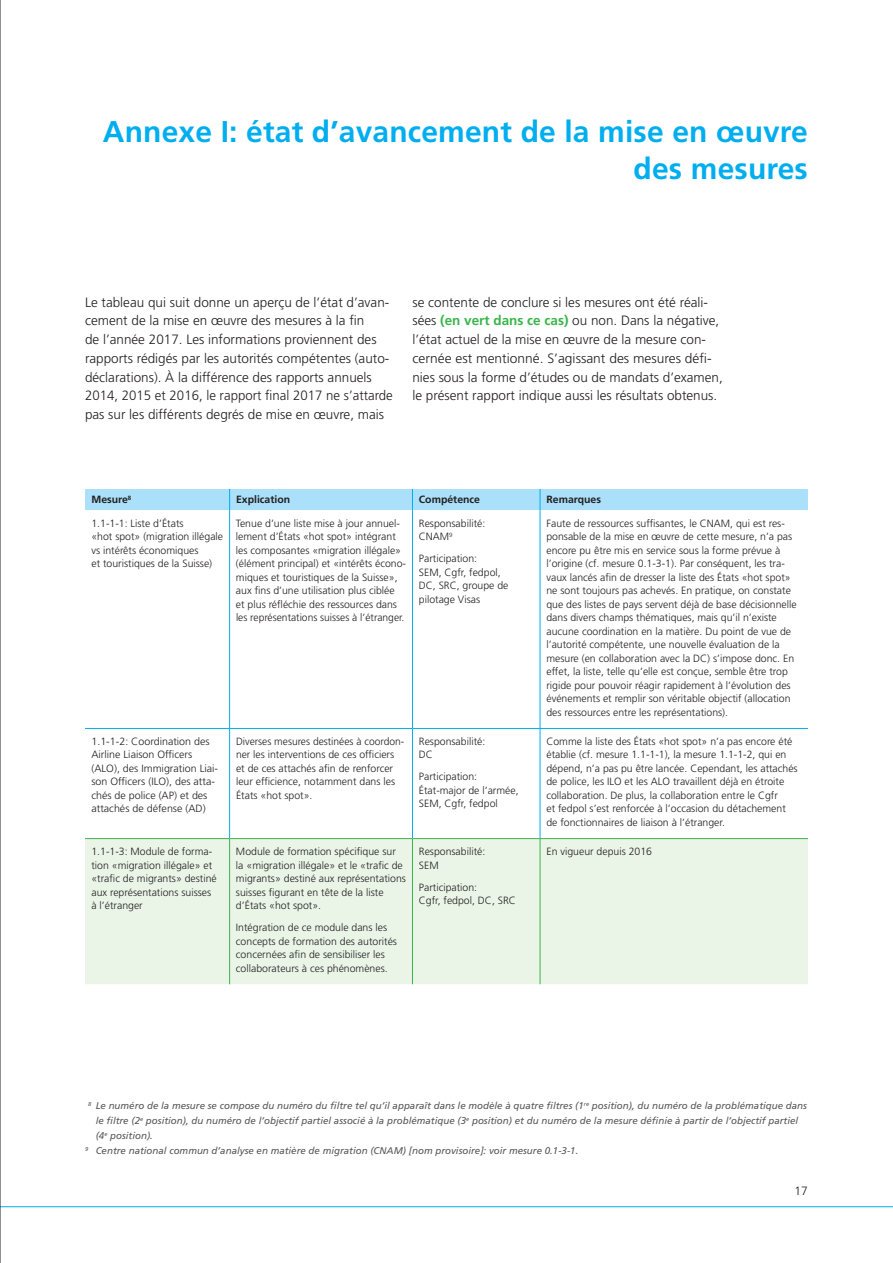
<style>
.page{position:relative;width:893px;height:1263px;background:#fff}
.page>*{position:absolute;margin:0;border:0;box-sizing:border-box;transform-origin:0 0}
.t1{font:700 30px/37.5px "Frutiger LT Std";letter-spacing:.005em;color:#00aeef;text-align:right}
.t2{font:300 13.5px/18.8px "Frutiger LT Std";color:#231f20}
.t3{font:300 12px "Frutiger LT Std";color:#231f20}
.t4{font:300 10.5px/13.5px "Frutiger LT Std";color:#231f20}
.t5{font:700 10.5px "Frutiger LT Std";color:#231f20}
.t6{font:italic 9.75px "Frutiger LT Std";color:#57585a}
.s1{font-weight:700;color:#3ab54a}
</style>
<div class="page">
<hr style="left:0;top:1206px;width:893px;height:1px;background:#00aeef">
<div style="left:85px;top:839px;width:723px;height:145px;background:#eaf5e8"></div>
<div style="left:85px;top:489px;width:723px;height:21px;background:#aae0f9"></div>
<hr style="left:229px;top:510px;width:1px;height:218px;background:#00aeef">
<hr style="left:412px;top:510px;width:1px;height:218px;background:#00aeef">
<hr style="left:540px;top:510px;width:1px;height:218px;background:#00aeef">
<hr style="left:229px;top:729px;width:1px;height:109px;background:#00aeef">
<hr style="left:412px;top:729px;width:1px;height:109px;background:#00aeef">
<hr style="left:540px;top:729px;width:1px;height:109px;background:#00aeef">
<hr style="left:540px;top:838px;width:268px;height:1px;background:#3ab54a">
<hr style="left:85px;top:838px;width:145px;height:1px;background:#3ab54a">
<hr style="left:412px;top:838px;width:128px;height:1px;background:#3ab54a">
<hr style="left:540px;top:839px;width:1px;height:145px;background:#3ab54a">
<hr style="left:230px;top:838px;width:182px;height:1px;background:#3ab54a">
<hr style="left:229px;top:839px;width:1px;height:145px;background:#3ab54a">
<hr style="left:412px;top:839px;width:1px;height:145px;background:#3ab54a">
<hr style="left:85px;top:728px;width:145px;height:1px;background:#00aeef">
<hr style="left:230px;top:728px;width:182px;height:1px;background:#00aeef">
<hr style="left:412px;top:728px;width:128px;height:1px;background:#00aeef">
<hr style="left:540px;top:728px;width:268px;height:1px;background:#00aeef">
<hr style="left:0;top:0;width:1px;height:1263px;background:#231f20">
<h1 class="t1" style="left:103px;top:113px;width:706px">Annexe I: état d’avancement de la mise en œuvre des mesures</h1>
<p class="t2" style="left:85px;top:293px;width:309px">Le tableau qui suit donne un aperçu de l’état d’avan&shy;cement de la mise en œuvre des mesures à la fin<br>de l’année 2017. Les informations proviennent des rapports rédigés par les autorités compétentes (auto&shy;déclarations). À la différence des rapports annuels 2014, 2015 et 2016, le rapport final 2017 ne s’attarde pas sur les différents degrés de mise en œuvre, mais</p>
<p class="t2" style="left:412px;top:293px;width:312px">se contente de conclure si les mesures ont été réali&shy;sées <span class="s1">(en vert dans ce cas)</span> ou non. Dans la négative, l’état actuel de la mise en œuvre de la mesure con&shy;cernée est mentionné. S’agissant des mesures défi&shy;nies sous la forme d’études ou de mandats d’examen, le présent rapport indique aussi les résultats obtenus.</p>
<p class="t5" style="left:91px;top:493px;width:41px">Mesure<sup>8</sup></p>
<p class="t5" style="left:236px;top:493px;width:56px">Explication</p>
<p class="t5" style="left:419px;top:493px;width:63px">Compétence</p>
<p class="t5" style="left:546px;top:493px;width:56px">Remarques</p>
<p class="t4" style="left:91px;top:516px;width:133px">1.1-1-1: Liste d’États<br>«hot spot» (migration illégale vs intérêts économiques<br>et touristiques de la Suisse)</p>
<p class="t4" style="left:236px;top:516px;width:172px">Tenue d’une liste mise à jour annuel&shy;lement d’États «hot spot» intégrant les composantes «migration illégale» (élément principal) et «intérêts écono&shy;miques et touristiques de la Suisse», aux fins d’une utilisation plus ciblée et plus réfléchie des ressources dans les représentations suisses à l’étranger.</p>
<p class="t4" style="left:419px;top:516px;width:68px">Responsabilité:<br>CNAM<sup>9</sup></p>
<p class="t4" style="left:546px;top:516px;width:252px">Faute de ressources suffisantes, le CNAM, qui est res&shy;ponsable de la mise en œuvre de cette mesure, n’a pas encore pu être mis en service sous la forme prévue à l’origine (cf. mesure 0.1-3-1). Par conséquent, les tra&shy;vaux lancés afin de dresser la liste des États «hot spot» ne sont toujours pas achevés. En pratique, on constate que des listes de pays servent déjà de base décisionnelle dans divers champs thématiques, mais qu’il n’existe aucune coordination en la matière. Du point de vue de l’autorité compétente, une nouvelle évaluation de la mesure (en collaboration avec la DC) s’impose donc. En effet, la liste, telle qu’elle est conçue, semble être trop rigide pour pouvoir réagir rapidement à l’évolution des événements et remplir son véritable objectif (allocation des ressources entre les représentations).</p>
<p class="t4" style="left:419px;top:552px;width:91px">Participation:<br>SEM, Cgfr, fedpol,<br>DC, SRC, groupe de pilotage Visas</p>
<p class="t4" style="left:91px;top:735px;width:128px">1.1-1-2: Coordination des<br>Airline Liaison Officers (ALO), des Immigration Liai&shy;son Officers (ILO), des atta&shy;chés de police (AP) et des attachés de défense (AD)</p>
<p class="t4" style="left:236px;top:735px;width:170px">Diverses mesures destinées à coordon&shy;ner les interventions de ces officiers et de ces attachés afin de renforcer leur efficience, notamment dans les États «hot spot».</p>
<p class="t4" style="left:419px;top:735px;width:68px">Responsabilité:<br>DC</p>
<p class="t4" style="left:419px;top:770px;width:101px">Participation:<br>État-major de l’armée,<br>SEM, Cgfr, fedpol</p>
<p class="t4" style="left:91px;top:845px;width:127px">1.1-1-3: Module de forma&shy;tion «migration illégale» et «trafic de migrants» destiné aux représentations suisses à l’étranger</p>
<p class="t4" style="left:236px;top:845px;width:171px">Module de formation spécifique sur la «migration illégale» et le «trafic de migrants» destiné aux représentations suisses figurant en tête de la liste d’États «hot spot».</p>
<p class="t4" style="left:236px;top:921px;width:163px">Intégration de ce module dans les concepts de formation des autorités concernées afin de sensibiliser les collaborateurs à ces phénomènes.</p>
<p class="t4" style="left:419px;top:845px;width:68px">Responsabilité:<br>SEM</p>
<p class="t4" style="left:419px;top:880px;width:99px">Participation:<br>Cgfr, fedpol, DC, SRC</p>
<p class="t4" style="left:546px;top:735px;width:253px">Comme la liste des États «hot spot» n’a pas encore été établie (cf. mesure 1.1-1-1), la mesure 1.1-1-2, qui en dépend, n’a pas pu être lancée. Cependant, les attachés de police, les ILO et les ALO travaillent déjà en étroite collaboration. De plus, la collaboration entre le Cgfr<br>et fedpol s’est renforcée à l’occasion du détachement de fonctionnaires de liaison à l’étranger.</p>
<p class="t4" style="left:546px;top:845px;width:107px">En vigueur depuis 2016</p>
<p class="t6" style="left:88px;top:1100px;width:720px"><sup>8</sup> Le numéro de la mesure se compose du numéro du filtre tel qu’il apparaît dans le modèle à quatre filtres (1<sup>re</sup> position), du numéro de la problématique dans</p>
<p class="t6" style="left:96px;top:1115px;width:704px">le filtre (2<sup>e</sup> position), du numéro de l’objectif partiel associé à la problématique (3<sup>e</sup> position) et du numéro de la mesure définie à partir de l’objectif partiel</p>
<p class="t6" style="left:96px;top:1130px;width:59px">(4<sup>e</sup> position).</p>
<p class="t6" style="left:85px;top:1145px;width:495px"><sup>9</sup> Centre national commun d’analyse en matière de migration (CNAM) [nom provisoire]: voir mesure 0.1-3-1.</p>
<p class="t3" style="left:795px;top:1184px;width:15px">17</p>
</div>
